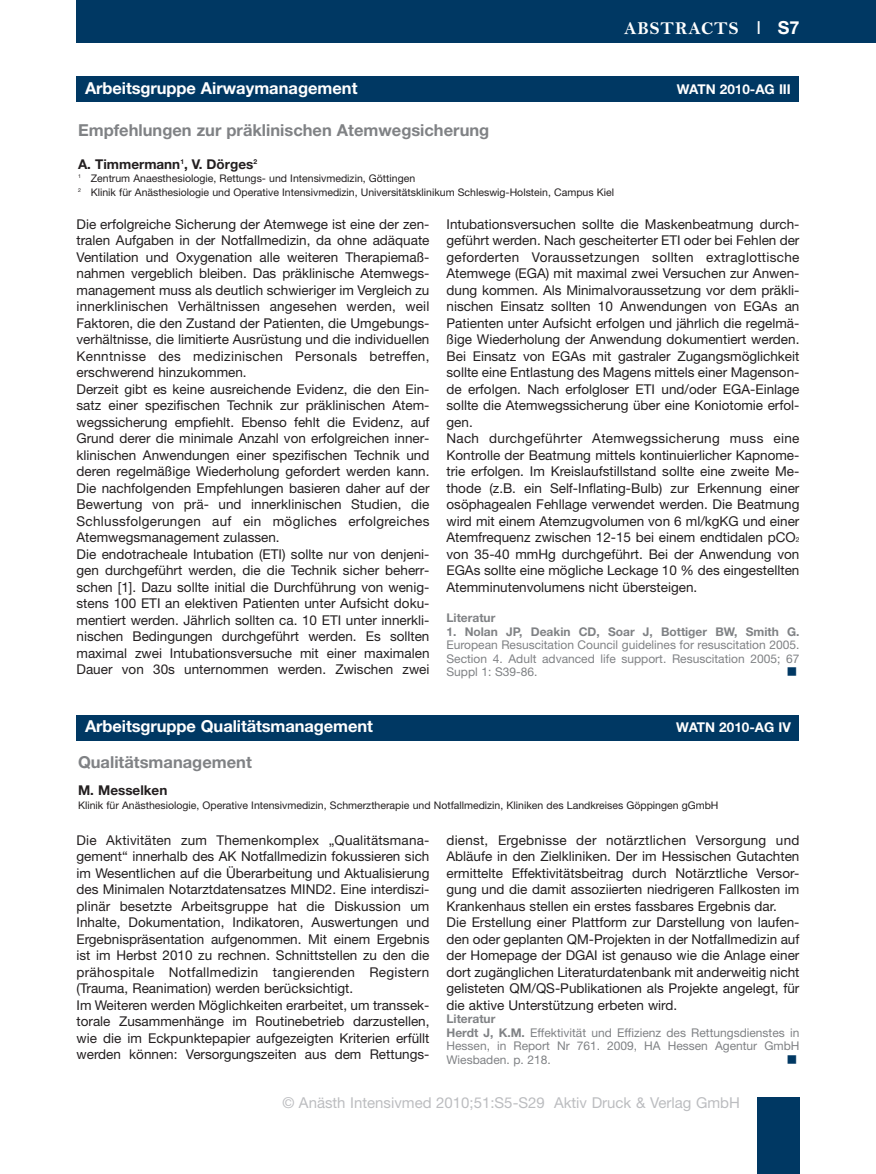
<style>
.page{position:relative;width:876px;height:1174px;background:#fff}
.page>*{position:absolute;margin:0;border:0;box-sizing:border-box;transform-origin:0 0}
.t1{font:18px "Bell MT Bold";letter-spacing:.055em;color:#fff}
.t2{font:700 16.5px "Helvetica Neue";color:#808285}
.t3{font:700 16.5px "Helvetica Neue";letter-spacing:-.005em;color:#fff}
.t4{font:15px "Helvetica Neue";color:#bcbdc0}
.t5{font:13.5px/16.5px "Helvetica Neue";color:#231f20}
.t6{font:700 13.5px "Helvetica Neue";color:#231f20}
.t7{font:700 13.5px "Helvetica Neue";color:#fff}
.t8{font:12px/13.5px "Helvetica Neue";color:#808285;text-align:justify}
.t9{font:700 12px "Helvetica Neue";color:#808285}
.t10{font:10.5px/13.5px "Helvetica Neue";color:#231f20}
.s1{font-family:"Helvetica Neue"}
.s2{font-family:"Helvetica Neue";font-weight:700}
.s3{font-size:6.75px}
.s4{font-weight:700}
</style>
<div class="page">
<div style="left:77px;top:0;width:799px;height:43px;background:#003863"></div>
<div style="left:757px;top:1097px;width:42px;height:77px;background:#003863"></div>
<div style="left:77px;top:77px;width:722px;height:25px;background:#003863"></div>
<div style="left:77px;top:714px;width:722px;height:26px;background:#003863"></div>
<h1 class="t1" style="left:624px;top:17px;width:177px">ABSTRACTS <span class="s1">I</span> <span class="s2">S7</span></h1>
<p class="t3" style="left:85px;top:82px;width:274px">Arbeitsgruppe Airwaymanagement</p>
<p class="t7" style="left:677px;top:84px;width:116px">WATN 2010-AG III</p>
<p class="t2" style="left:78px;top:124px;width:413px">Empfehlungen zur präklinischen Atemweg sicherung</p>
<p class="t6" style="left:78px;top:159px;width:181px">A. Timmermann<sup>1</sup>, V. Dörges<sup>2</sup></p>
<p class="t10" style="left:78px;top:173px;width:538px"><sup>1</sup> Zentrum Anaesthesiologie, Rettungs- und Intensivmedizin, Göttingen<br><sup>2</sup> Klinik für Anästhesiologie und Operative Intensivmedizin, Universitätsklinikum Schleswig-Holstein, Campus Kiel</p>
<p class="t5" style="left:77px;top:217px;width:354px">Die erfolgreiche Sicherung der Atemwege ist eine der zen&shy;tralen Aufgaben in der Notfallmedizin, da ohne adäquate Ventilation und Oxygenation alle weiteren Therapiemaß - nahmen vergeblich bleiben. Das präklinische Atemwegs - management muss als deutlich schwieriger im Vergleich zu innerklinischen Verhältnissen angesehen werden, weil Faktoren, die den Zustand der Patienten, die Umgebungs - verhältnisse, die limitierte Ausrüstung und die individuellen Kenntnisse des medizinischen Personals betreffen, erschwerend hinzukommen.<br>Derzeit gibt es keine ausreichende Evidenz, die den Ein - satz einer spezifischen Technik zur präklinischen Atem - wegssicherung empfiehlt. Ebenso fehlt die Evidenz, auf Grund derer die minimale Anzahl von erfolgreichen inner&shy;klinischen Anwendungen einer spezifischen Technik und deren regelmäßige Wiederholung gefordert werden kann.<br>Die nachfolgenden Empfehlungen basieren daher auf der Bewertung von prä- und innerklinischen Studien, die Schlussfolgerungen auf ein mögliches erfolgreiches Atemwegsmanagement zulassen.<br>Die endotracheale Intubation (ETI) sollte nur von denjeni&shy;gen durchgeführt werden, die die Technik sicher beherr&shy;schen [1]. Dazu sollte initial die Durchführung von wenig&shy;stens 100 ETI an elektiven Patienten unter Aufsicht doku&shy;mentiert werden. Jährlich sollten ca. 10 ETI unter innerkli&shy;nischen Bedingungen durchgeführt werden. Es sollten maximal zwei Intubationsversuche mit einer maximalen Dauer von 30s unternommen werden. Zwischen zwei</p>
<p class="t5" style="left:446px;top:217px;width:354px">Intuba tions versuchen sollte die Maskenbeatmung durch&shy;geführt werden. Nach gescheiterter ETI oder bei Fehlen der geforderten Voraussetzungen sollten extraglottische Atemwege (EGA) mit maximal zwei Versuchen zur Anwen - dung kommen. Als Minimalvoraussetzung vor dem präkli&shy;nischen Einsatz sollten 10 Anwendungen von EGAs an Patienten unter Aufsicht erfolgen und jährlich die regelmä&shy;ßige Wiederholung der Anwendung dokumentiert werden.<br>Bei Einsatz von EGAs mit gastraler Zugangsmöglichkeit sollte eine Entlastung des Magens mittels einer Magenson - de erfolgen. Nach erfolgloser ETI und/oder EGA-Einlage sollte die Atemwegssicherung über eine Konioto mie erfol&shy;gen.<br>Nach durchgeführter Atemwegssicherung muss eine Kontrolle der Beatmung mittels kontinuierlicher Kapnome - trie erfolgen. Im Kreislaufstillstand sollte eine zweite Me - tho de (z.B. ein Self-Inflating-Bulb) zur Erkennung einer osöphagealen Fehllage verwendet werden. Die Beatmung wird mit einem Atemzugvolumen von 6 ml/kgKG und einer Atemfrequenz zwischen 12-15 bei einem endtidalen pCO<span class="s3">2 </span>von 35-40 mmHg durchgeführt. Bei der Anwendung von EGAs sollte eine mögliche Leckage 10 % des eingestellten Atemminutenvolumens nicht übersteigen.</p>
<p class="t9" style="left:446px;top:613px;width:50px">Literatur</p>
<p class="t9" style="left:446px;top:627px;width:354px">1. Nolan JP, Deakin CD, Soar J, Bottiger BW, Smith G.</p>
<p class="t8" style="left:446px;top:639px;width:354px">European Resuscitation Council guidelines for resuscitation 2005.<br>Section 4. Adult advanced life support. Resuscitation 2005; 67<br>Suppl 1: S39-86.</p>
<p class="t3" style="left:85px;top:720px;width:289px">Arbeitsgruppe Qualitätsmanagement</p>
<p class="t7" style="left:676px;top:722px;width:116px">WATN 2010-AG IV</p>
<p class="t2" style="left:78px;top:756px;width:175px">Qualitätsmanagement</p>
<p class="t6" style="left:78px;top:785px;width:91px">M. Messelken</p>
<p class="t10" style="left:78px;top:799px;width:642px">Klinik für Anästhesiologie, Operative Intensivmedizin, Schmerztherapie und Notfallmedizin, Kliniken des Landkreises Göppingen gGmbH</p>
<p class="t5" style="left:77px;top:833px;width:354px">Die Aktivitäten zum Themenkomplex „Qualitätsmana - gement“ innerhalb des AK Notfallmedizin fokussieren sich im Wesentlichen auf die Überarbeitung und Aktualisierung des Minimalen Notarztdatensatzes MIND2. Eine interdiszi&shy;plinär besetzte Arbeitsgruppe hat die Diskussion um Inhalte, Dokumentation, Indikatoren, Auswertungen und Ergeb nis präsentation aufgenommen. Mit einem Ergebnis ist im Herbst 2010 zu rechnen. Schnittstellen zu den die prähospitale Notfallmedizin tangierenden Registern (Trauma, Re ani mation) werden berücksichtigt.<br>Im Weiteren werden Möglichkeiten erarbeitet, um transsek&shy;torale Zusammenhänge im Routinebetrieb darzustellen, wie die im Eckpunktepapier aufgezeigten Kriterien erfüllt werden können: Versorgungszeiten aus dem Rettungs -</p>
<p class="t5" style="left:446px;top:833px;width:354px">dienst, Ergebnisse der notärztlichen Versorgung und Abläufe in den Zielkliniken. Der im Hessischen Gutachten ermittelte Effektivitätsbeitrag durch Notärztliche Versor - gung und die damit assoziierten niedrigeren Fallkosten im Krankenhaus stellen ein erstes fassbares Ergebnis dar.<br>Die Erstellung einer Plattform zur Darstellung von laufen&shy;den oder geplanten QM-Projekten in der Notfallmedizin auf der Homepage der DGAI ist genauso wie die Anlage einer dort zugänglichen Literaturdatenbank mit anderweitig nicht gelisteten QM/QS-Publikationen als Projekte angelegt, für die aktive Unterstützung erbeten wird.</p>
<p class="t8" style="left:446px;top:1013px;width:354px;text-align:left"><span class="s4">Literatur<br>Herdt J, K.M.</span> Effektivität und Effizienz des Rettungsdienstes in Hessen, in Report Nr 761. 2009, HA Hessen Agentur GmbH Wiesbaden. p. 218.</p>
<p class="t4" style="left:282px;top:1097px;width:459px">© Anästh Intensivmed 2010;51:S5-S29 Aktiv Druck &amp; Verlag GmbH</p>
</div>
